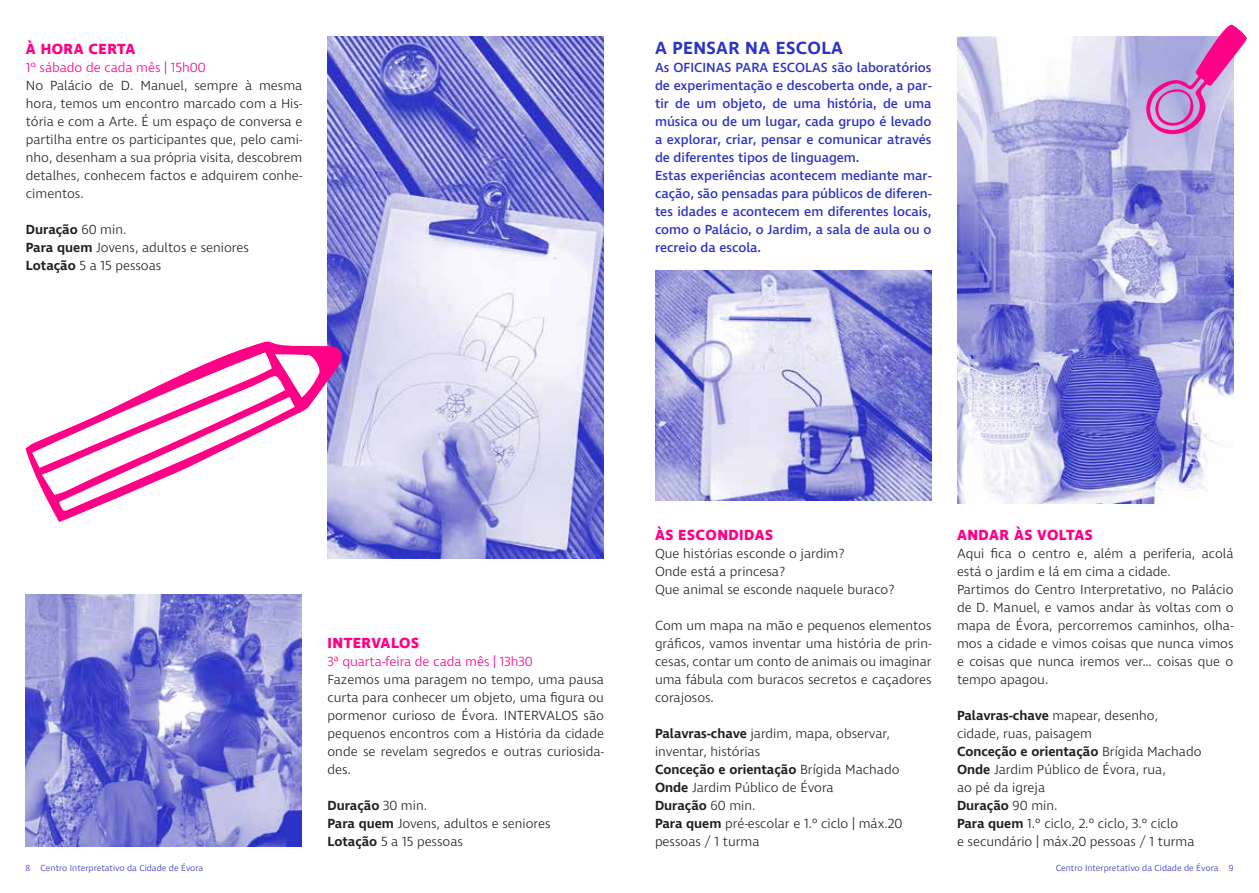
<style>
.page{position:relative;width:1259px;height:893px;background:#fff}
.page>*{position:absolute;margin:0;border:0;box-sizing:border-box;transform-origin:0 0}
.t1{font:600 18px "Ingra";letter-spacing:.02em;color:#2b32c6}
.t2{font:700 15px "Ingra";letter-spacing:.03em;color:#ff0087}
.t3{font:300 13.5px/18px "Ingra";color:#231f20}
.t4{font:500 13.5px/18px "Ingra";color:#2b32c6}
.t5{font:300 13.5px "Ingra";color:#ff0087}
.t6{font:300 9px "Ingra";color:#2b32c6}
.s1{font-weight:600}
</style>
<div class="page">
<img style="left:26px;top:594px;width:276px;height:252px">
<img style="left:655px;top:270px;width:276px;height:230px">
<img style="left:957px;top:36px;width:276px;height:468px">
<img style="left:327px;top:36px;width:277px;height:522px">
<svg style="left:1136px;top:24px;width:111px;height:114px"></svg>
<svg style="left:25px;top:341px;width:320px;height:181px"></svg>
<p class="t2" style="left:26px;top:39px;width:111px">À HORA CERTA</p>
<p class="t5" style="left:26px;top:59px;width:181px">1º sábado de cada mês | 15h00</p>
<p class="t3" style="left:26px;top:77px;width:278px;text-align:justify">No Palácio de D. Manuel, sempre à mesma hora, temos um encontro marcado com a His&shy;tória e com a Arte. É um espaço de conversa e partilha entre os participantes que, pelo cami&shy;nho, desenham a sua própria visita, descobrem detalhes, conhecem factos e adquirem conhe&shy;cimentos.</p>
<p class="t3" style="left:26px;top:221px;width:224px"><span class="s1">Duração</span> 60 min.<br><span class="s1">Para quem</span> Jovens, adultos e seniores<br><span class="s1">Lotação</span> 5 a 15 pessoas</p>
<h1 class="t1" style="left:655px;top:37px;width:189px">A PENSAR NA ESCOLA</h1>
<p class="t4" style="left:655px;top:59px;width:278px">As OFICINAS PARA ESCOLAS são laboratórios de experimentação e descoberta onde, a par&shy;tir de um objeto, de uma história, de uma música ou de um lugar, cada grupo é levado a explorar, criar, pensar e comunicar através de diferentes tipos de linguagem.<br>Estas experiências acontecem mediante mar&shy;cação, são pensadas para públicos de diferen&shy;tes idades e acontecem em diferentes locais, como o Palácio, o Jardim, a sala de aula ou o recreio da escola.</p>
<p class="t2" style="left:327px;top:633px;width:93px">INTERVALOS</p>
<p class="t5" style="left:327px;top:653px;width:207px">3ª quarta-feira de cada mês | 13h30</p>
<p class="t3" style="left:327px;top:671px;width:278px;text-align:justify">Fazemos uma paragem no tempo, uma pausa curta para conhecer um objeto, uma figura ou pormenor curioso de Évora. INTERVALOS são pequenos encontros com a História da cidade onde se revelam segredos e outras curiosida&shy;des.</p>
<p class="t3" style="left:327px;top:797px;width:224px"><span class="s1">Duração</span> 30 min.<br><span class="s1">Para quem</span> Jovens, adultos e seniores<br><span class="s1">Lotação</span> 5 a 15 pessoas</p>
<p class="t2" style="left:655px;top:525px;width:120px">ÀS ESCONDIDAS</p>
<p class="t3" style="left:655px;top:545px;width:241px">Que histórias esconde o jardim?<br>Onde está a princesa?<br>Que animal se esconde naquele buraco?</p>
<p class="t3" style="left:655px;top:617px;width:278px;text-align:justify">Com um mapa na mão e pequenos elementos gráficos, vamos inventar uma história de prin&shy;cesas, contar um conto de animais ou imaginar uma fábula com buracos secretos e caçadores corajosos.</p>
<p class="t3" style="left:655px;top:725px;width:249px"><span class="s1">Palavras-chave</span> jardim, mapa, observar, inventar, histórias<br><span class="s1">Conceção e orientação</span> Brígida Machado<br><span class="s1">Onde</span> Jardim Público de Évora<br><span class="s1">Duração</span> 60 min.<br><span class="s1">Para quem</span> pré-escolar e 1.º ciclo | máx.20 pessoas / 1 turma</p>
<p class="t2" style="left:957px;top:525px;width:137px">ANDAR ÀS VOLTAS</p>
<p class="t3" style="left:957px;top:545px;width:278px">Aqui fica o centro e, além a periferia, acolá está o jardim e lá em cima a cidade.<br>Partimos do Centro Interpretativo, no Palácio de D. Manuel, e vamos andar às voltas com o mapa de Évora, percorremos caminhos, olha&shy;mos a cidade e vimos coisas que nunca vimos e coisas que nunca iremos ver… coisas que o tempo apagou.</p>
<p class="t3" style="left:957px;top:707px;width:246px"><span class="s1">Palavras-chave</span> mapear, desenho, cidade, ruas, paisagem<br><span class="s1">Conceção e orientação</span> Brígida Machado<br><span class="s1">Onde</span> Jardim Público de Évora, rua,<br>ao pé da igreja<br><span class="s1">Duração</span> 90 min.<br><span class="s1">Para quem</span> 1.º ciclo, 2.º ciclo, 3.º ciclo<br>e secundário | máx.20 pessoas / 1 turma</p>
<p class="t6" style="left:40px;top:862px;width:164px">Centro Interpretativo da Cidade de Évora</p>
<p class="t6" style="left:1055px;top:862px;width:164px">Centro Interpretativo da Cidade de Évora</p>
<p class="t6" style="left:25px;top:862px;width:6px">8</p>
<p class="t6" style="left:1228px;top:862px;width:6px">9</p>
</div>
